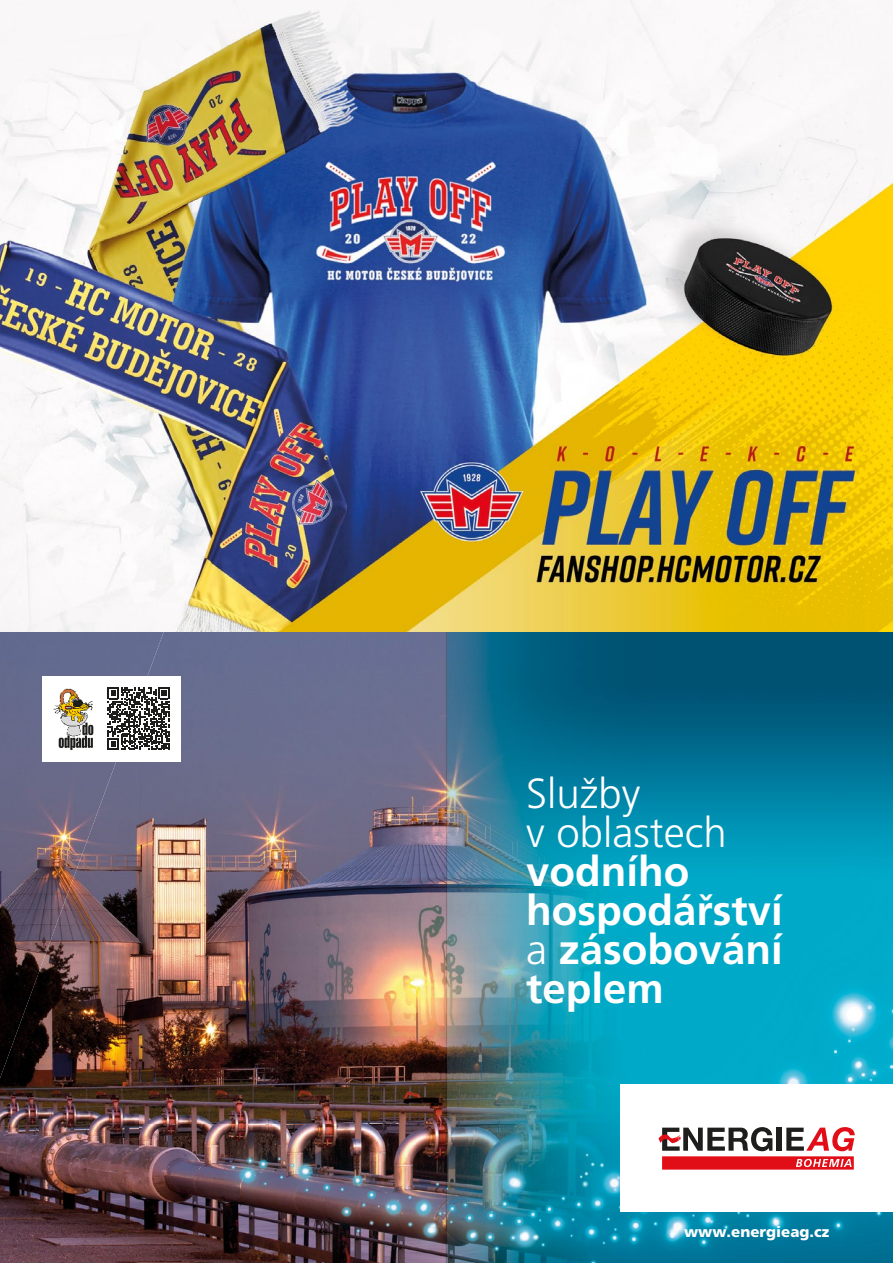
<style>
.page{position:relative;width:893px;height:1263px;background:#fff}
.page>*{position:absolute;margin:0;border:0;box-sizing:border-box;transform-origin:0 0}
.t1{font:700 42px/39px "Frutiger LT Pro";color:#fff}
.t2{font:300 42px/39px "Frutiger LT Pro";color:#fff}
.t3{font:900 15px "Frutiger LT Pro";color:#fff}
.s1{font-weight:300}
</style>
<div class="page">
<img style="left:0;top:631px;width:140px;height:342px">
<img style="left:140px;top:631px;width:753px;height:632px">
<img style="left:89px;top:761px;width:52px;height:502px">
<img style="left:38px;top:834px;width:52px;height:429px">
<img style="left:0;top:973px;width:39px;height:290px">
<div style="left:620px;top:1084px;width:273px;height:128px;background:#fff"></div>
<svg style="left:659px;top:1127px;width:196px;height:42px"></svg>
<div style="left:43px;top:676px;width:138px;height:85px;background:#fff"></div>
<img style="left:53px;top:688px;width:41px;height:46px">
<svg style="left:58px;top:689px;width:35px;height:61px"></svg>
<svg style="left:107px;top:687px;width:63px;height:63px"></svg>
<img style="left:0;top:0;width:893px;height:631px">
<p class="t2" style="left:526px;top:774px;width:202px">Služby<br>v oblastech</p>
<p class="t1" style="left:526px;top:852px;width:258px">vodního hospodářství <span class="s1">a</span> zásobování teplem</p>
<p class="t3" style="left:684px;top:1222px;width:147px">www.energieag.cz</p>
</div>
